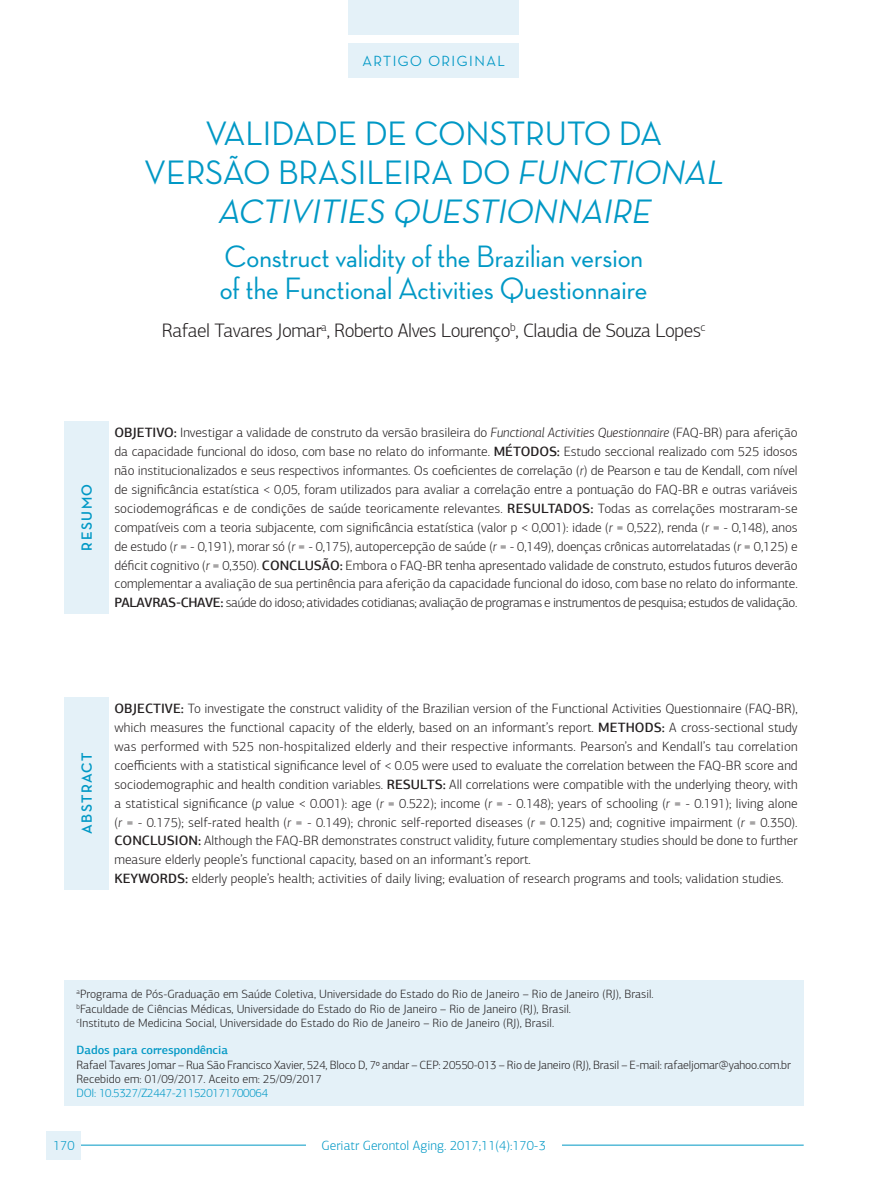
<style>
.page{position:relative;width:893px;height:1191px;background:#fff}
.page>*{position:absolute;margin:0;border:0;box-sizing:border-box;transform-origin:0 0}
.zp_Título_PT{font:500 34.5px/39px "Neutra Disp";color:#0098c5;text-align:center}
.zp_Título_IN{font:500 31.5px/31.5px "Neutra Disp";color:#0098c5}
.zp_Autor{font:300 19.5px "PF Agora Sans Pro";letter-spacing:-.025em;color:#231f20}
.t1{font:500 15px "Neutra Disp";letter-spacing:.1em;color:#0098c5}
.zp_Resumo_Abstract_t{font:700 15px "Neutra Disp";letter-spacing:.1em;color:#0098c5}
.zp_Resumo_Abstract{font:300 13.5px/18.9px "PF Agora Sans Pro";letter-spacing:-.005em;color:#231f20;text-align:justify}
.zp__Palavras-chave_k{font:300 13.5px "PF Agora Sans Pro";letter-spacing:-.025em;color:#231f20}
.zp__Palavras-chave_k-2{font:300 13.5px "PF Agora Sans Pro";color:#231f20}
.t2{font:300 13.5px "PF Agora Sans Pro";color:#0098c5}
.zp_Titulações{font:300 12px "PF Agora Sans Pro";color:#231f20}
.zp_Correspondência{font:300 12px "PF Agora Sans Pro";letter-spacing:-.015em;color:#231f20}
.zp_DOI{font:300 12px "PF Agora Sans Pro";letter-spacing:-.02em;color:#0098c5}
.zp_Tit_Correspondênc{font:500 12px "PF Agora Sans Pro";color:#0098c5}
.s1{font-style:italic}
.s2{font-weight:500}
</style>
<div class="page">
<hr style="left:64px;top:1144px;width:740px;height:1px;background:#0098c5">
<div style="left:306px;top:1133px;width:255px;height:23px;background:#fff"></div>
<div style="left:47px;top:1130px;width:34px;height:29px;background:#e4f1f8"></div>
<div style="left:349px;top:43px;width:170px;height:34px;background:#e4f1f8"></div>
<div style="left:349px;top:0;width:170px;height:35px;background:#e4f1f8"></div>
<div style="left:64px;top:980px;width:740px;height:126px;background:#e4f1f8"></div>
<div style="left:64px;top:421px;width:44px;height:192px;background:#e4f1f8"></div>
<div style="left:64px;top:697px;width:44px;height:192px;background:#e4f1f8"></div>
<p class="t1" style="left:362px;top:53px;width:144px">ARTIGO ORIGINAL</p>
<p class="zp_Título_PT" style="left:144px;top:114px;width:587px">VALIDADE DE CONSTRUTO DA<br>VERSÃO BRASILEIRA DO <span class="s1">FUNCTIONAL<br>ACTIVITIES QUESTIONNAIRE</span></p>
<p class="zp_Título_IN" style="left:220px;top:241px;width:429px">Construct validity of the Brazilian version of the Functional Activities Questionnaire</p>
<p class="zp_Autor" style="left:162px;top:319px;width:545px">Rafael Tavares Jomar<sup>a</sup>, Roberto Alves Lourenço<sup>b</sup>, Claudia de Souza Lopes<sup>c</sup></p>
<p class="zp_Resumo_Abstract_t" style="left:79px;top:550px;width:68px;rotate:-90deg">RESUMO</p>
<p class="zp_Resumo_Abstract" style="left:114px;top:423px;width:685px"><span class="s2">OBJETIVO:</span> Investigar a validade de construto da versão brasileira do <span class="s1">Functional Activities Questionnaire</span> (FAQ-BR) para aferição da capacidade funcional do idoso, com base no relato do informante. <span class="s2">MÉTODOS:</span> Estudo seccional realizado com 525 idosos não institucionalizados e seus respectivos informantes. Os coeficientes de correlação (<span class="s1">r</span>) de Pearson e tau de Kendall, com nível de significância estatística &lt; 0,05, foram utilizados para avaliar a correlação entre a pontuação do FAQ-BR e outras variáveis sociodemográficas e de condições de saúde teoricamente relevantes. <span class="s2">RESULTADOS:</span> Todas as correlações mostraram-se compatíveis com a teoria subjacente, com significância estatística (valor p &lt; 0,001): idade (<span class="s1">r</span> = 0,522), renda (<span class="s1">r</span> = - 0,148), anos de estudo (<span class="s1">r</span> = - 0,191), morar só (<span class="s1">r</span> = - 0,175), autopercepção de saúde (<span class="s1">r</span> = - 0,149), doenças crônicas autorrelatadas (<span class="s1">r</span> = 0,125) e déficit cognitivo (<span class="s1">r</span> = 0,350). <span class="s2">CONCLUSÃO:</span> Embora o FAQ-BR tenha apresentado validade de construto, estudos futuros deverão complementar a avaliação de sua pertinência para aferição da capacidade funcional do idoso, com base no relato do informante.</p>
<p class="zp__Palavras-chave_k" style="left:114px;top:595px;width:684px"><span class="s2">PALAVRAS-CHAVE:</span> saúde do idoso; atividades cotidianas; avaliação de programas e instrumentos de pesquisa; estudos de validação.</p>
<p class="zp_Resumo_Abstract_t" style="left:79px;top:834px;width:83px;rotate:-90deg">ABSTRACT</p>
<p class="zp_Resumo_Abstract" style="left:114px;top:699px;width:685px"><span class="s2">OBJECTIVE:</span> To investigate the construct validity of the Brazilian version of the Functional Activities Questionnaire (FAQ-BR), which measures the functional capacity of the elderly, based on an informant’s report. <span class="s2">METHODS:</span> A cross-sectional study was performed with 525 non-hospitalized elderly and their respective informants. Pearson’s and Kendall’s tau correlation coefficients with a statistical significance level of &lt; 0.05 were used to evaluate the correlation between the FAQ-BR score and sociodemographic and health condition variables. <span class="s2">RESULTS:</span> All correlations were compatible with the underlying theory, with a statistical significance (<span class="s1">p</span> value &lt; 0.001): age (<span class="s1">r</span> = 0.522); income (<span class="s1">r</span> = - 0.148); years of schooling (<span class="s1">r</span> = - 0.191); living alone (<span class="s1">r</span> = - 0.175); self-rated health (<span class="s1">r</span> = - 0.149); chronic self-reported diseases (<span class="s1">r</span> = 0.125) and; cognitive impairment (<span class="s1">r</span> = 0.350).<br><span class="s2">CONCLUSION:</span> Although the FAQ-BR demonstrates construct validity, future complementary studies should be done to further measure elderly people’s functional capacity, based on an informant’s report.</p>
<p class="zp__Palavras-chave_k-2" style="left:114px;top:871px;width:671px"><span class="s2">KEYWORDS:</span> elderly people’s health; activities of daily living; evaluation of research programs and tools; validation studies.</p>
<p class="zp_Titulações" style="left:77px;top:987px;width:579px"><sup>a</sup>Programa de Pós-Graduação em Saúde Coletiva, Universidade do Estado do Rio de Janeiro – Rio de Janeiro (RJ), Brasil.</p>
<p class="zp_Titulações" style="left:77px;top:1001px;width:496px"><sup>b</sup>Faculdade de Ciências Médicas, Universidade do Estado do Rio de Janeiro – Rio de Janeiro (RJ), Brasil.</p>
<p class="zp_Titulações" style="left:77px;top:1016px;width:479px"><sup>c</sup>Instituto de Medicina Social, Universidade do Estado do Rio de Janeiro – Rio de Janeiro (RJ), Brasil.</p>
<p class="zp_Tit_Correspondênc" style="left:77px;top:1042px;width:153px">Dados para correspondência</p>
<p class="zp_Correspondência" style="left:77px;top:1057px;width:716px">Rafael Tavares Jomar – Rua São Francisco Xavier, 524, Bloco D, 7º andar – CEP: 20550-013 – Rio de Janeiro (RJ), Brasil – E-mail: rafaeljomar@yahoo.com.br</p>
<p class="zp_Correspondência" style="left:77px;top:1072px;width:247px">Recebido em: 01/09/2017. Aceito em: 25/09/2017</p>
<p class="zp_DOI" style="left:77px;top:1086px;width:193px">DOI: 10.5327/Z2447-211520171700064</p>
<p class="t2" style="left:53px;top:1137px;width:23px">170</p>
<p class="t2" style="left:322px;top:1137px;width:226px">Geriatr Gerontol Aging. 2017;11(4):170-3</p>
</div>
